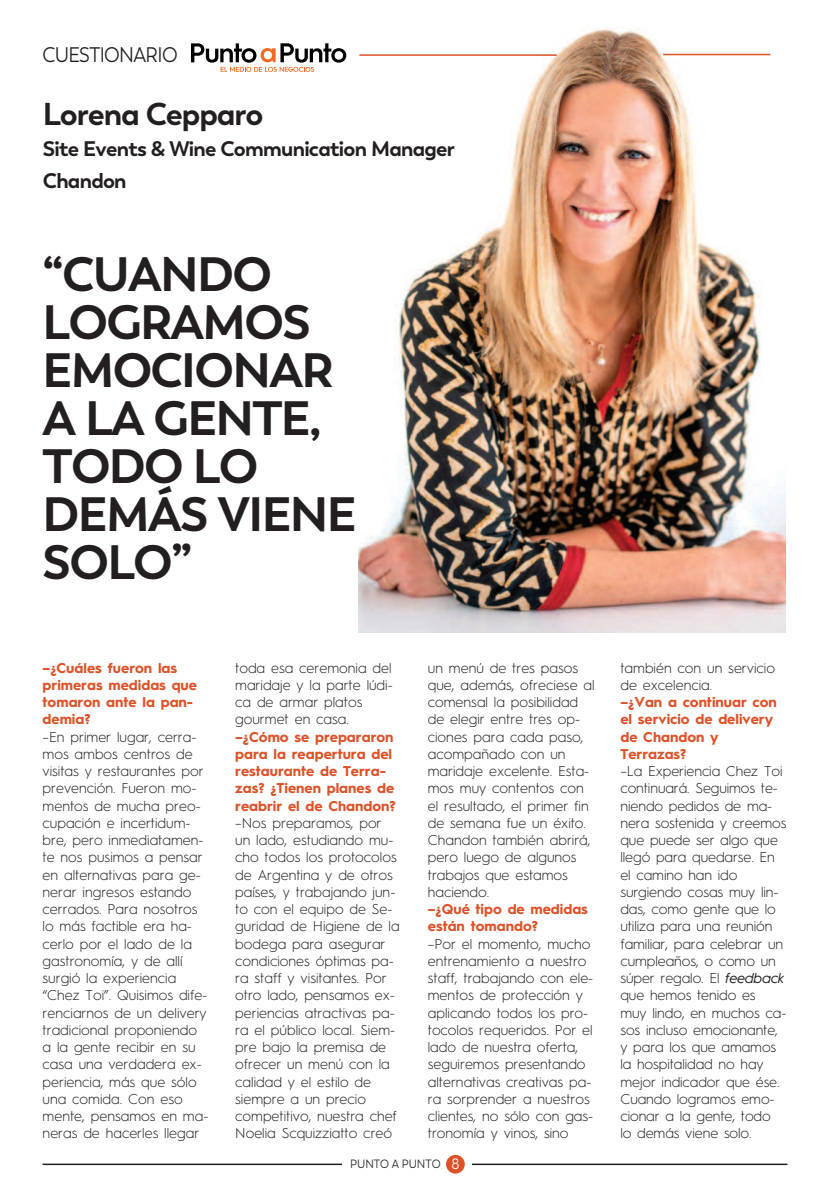
<style>
.page{position:relative;width:830px;height:1191px;background:#fff}
.page>*{position:absolute;margin:0;border:0;box-sizing:border-box;transform-origin:0 0}
.t1{font:700 48px/48px "Trenda";letter-spacing:-.035em;color:#231f20}
.t2{font:700 31.5px "Trenda";letter-spacing:-.035em;color:#231f20}
.t3{font:700 21px/31.5px "Trenda";letter-spacing:-.035em;color:#231f20}
.t4{font:21px "Trenda";letter-spacing:-.035em;color:#231f20;scale:.9 1}
.t5{font:300 14.25px/17.2px "Hurme Geometric Sans 1";color:#231f20}
.t6{font:700 14.25px/17.2px "Hurme Geometric Sans 1";color:#dd5127}
.t7{font:12px "Trenda";color:#231f20;scale:.9 1}
.s1{font-size:15px;color:#fff}
.s2{font-weight:400;font-style:italic}
</style>
<div class="page">
<img style="left:358px;top:27px;width:427px;height:605px">
<svg style="left:191px;top:43px;width:155px;height:29px"></svg>
<hr style="left:359px;top:54px;width:197px;height:2px;background:#dd5127">
<hr style="left:662px;top:54px;width:108px;height:1px;background:#dd5127">
<hr style="left:43px;top:1163px;width:744px;height:2px;background:#231f20">
<div style="left:341px;top:1148px;width:130px;height:31px;background:#fff"></div>
<div style="left:446px;top:1154px;width:18px;height:19px;background:#dd5127;border-radius:50%"></div>
<h3 class="t4" style="left:43px;top:47px;width:152px">CUESTIONARIO</h3>
<h2 class="t2" style="left:43px;top:102px;width:222px">Lorena Cepparo</h2>
<h3 class="t3" style="left:43px;top:135px;width:413px">Site Events &amp; Wine Communication Manager<br>Chandon</h3>
<h1 class="t1" style="left:43px;top:254px;width:315px">“CUANDO<br>LOGRAMOS<br>EMOCIONAR<br>A LA GENTE,<br>TODO LO<br>DEMÁS VIENE<br>SOLO”</h1>
<p class="t6" style="left:43px;top:660px;width:156px">–¿Cuáles fueron las primeras medidas que tomaron ante la pan&shy;demia?</p>
<p class="t5" style="left:43px;top:729px;width:167px">–En primer lugar, cerra&shy;mos ambos centros de visitas y restaurantes por prevención. Fueron mo&shy;mentos de mucha preo&shy;cupación e incertidum&shy;bre, pero inmediatamen&shy;te nos pusimos a pensar en alternativas para ge&shy;nerar ingresos estando cerrados. Para nosotros lo más factible era ha&shy;cerlo por el lado de la gastronomía, y de allí surgió la experiencia “Chez Toi”. Quisimos dife&shy;renciarnos de un delivery tradicional proponiendo a la gente recibir en su casa una verdadera ex&shy;periencia, más que sólo una comida. Con eso mente, pensamos en ma&shy;neras de hacerles llegar</p>
<p class="t5" style="left:235px;top:660px;width:159px">toda esa ceremonia del maridaje y la parte lúdi&shy;ca de armar platos gourmet en casa.</p>
<p class="t6" style="left:235px;top:729px;width:162px">–¿Cómo se prepararon para la reapertura del restaurante de Terra&shy;zas? ¿Tienen planes de reabrir el de Chandon?</p>
<p class="t5" style="left:235px;top:815px;width:166px">–Nos preparamos, por un lado, estudiando mu&shy;cho todos los protocolos de Argentina y de otros países, y trabajando jun&shy;to con el equipo de Se&shy;guridad de Higiene de la bodega para asegurar condiciones óptimas pa&shy;ra staff y visitantes. Por otro lado, pensamos ex&shy;periencias atractivas pa&shy;ra el público local. Siem&shy;pre bajo la premisa de ofrecer un menú con la calidad y el estilo de siempre a un precio competitivo, nuestra chef<br>Noelia Scquizziatto creó</p>
<p class="t5" style="left:427px;top:660px;width:168px">un menú de tres pasos que, además, ofreciese al comensal la posibilidad de elegir entre tres op&shy;ciones para cada paso, acompañado con un maridaje excelente. Esta&shy;mos muy contentos con el resultado, el primer fin de semana fue un éxito.<br>Chandon también abrirá, pero luego de algunos trabajos que estamos haciendo.</p>
<p class="t6" style="left:427px;top:902px;width:161px">–¿Qué tipo de medidas están tomando?</p>
<p class="t5" style="left:427px;top:936px;width:167px">–Por el momento, mucho entrenamiento a nuestro staff, trabajando con ele&shy;mentos de protección y aplicando todos los pro&shy;tocolos requeridos. Por el lado de nuestra oferta, seguiremos presentando alternativas creativas pa&shy;ra sorprender a nuestros clientes, no sólo con gas&shy;tronomía y vinos, sino</p>
<p class="t7" style="left:350px;top:1159px;width:123px">PUNTO A PUNTO <span class="s1">8</span></p>
<p class="t5" style="left:620px;top:660px;width:156px">también con un servicio de excelencia.</p>
<p class="t6" style="left:620px;top:695px;width:158px">–¿Van a continuar con el servicio de delivery de Chandon y<br>Terrazas?</p>
<p class="t5" style="left:620px;top:764px;width:167px">–La Experiencia Chez Toi continuará. Seguimos te&shy;niendo pedidos de ma&shy;nera sostenida y creemos que puede ser algo que llegó para quedarse. En el camino han ido surgiendo cosas muy lin&shy;das, como gente que lo utiliza para una reunión familiar, para celebrar un cumpleaños, o como un súper regalo. El <span class="s2">feedback </span>que hemos tenido es<br>muy lindo, en muchos ca&shy;sos incluso emocionante, y para los que amamos la hospitalidad no hay mejor indicador que ése.<br>Cuando logramos emo&shy;cionar a la gente, todo<br>lo demás viene solo.</p>
</div>
